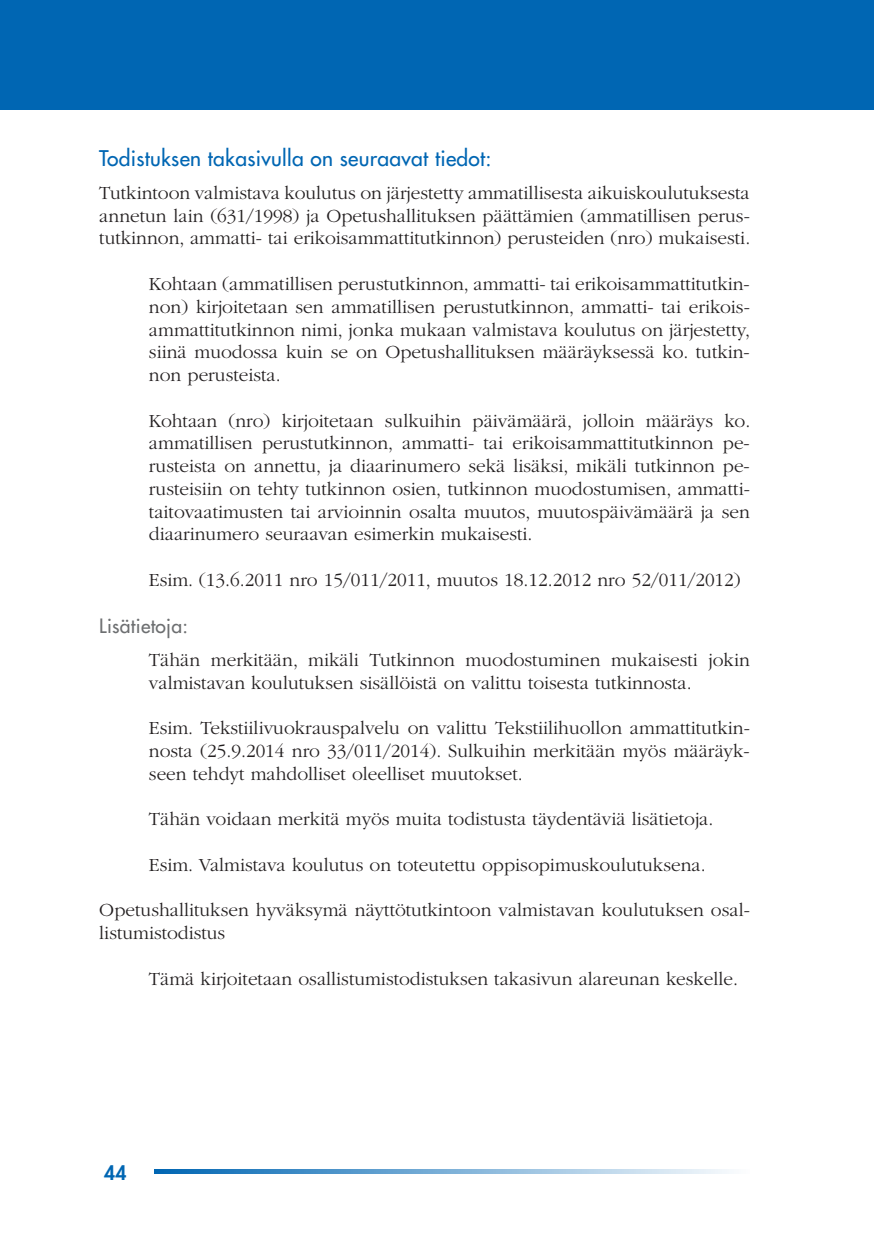
<style>
.page{position:relative;width:874px;height:1241px;background:#fff}
.page>*{position:absolute;margin:0;border:0;box-sizing:border-box;transform-origin:0 0}
.t1{font:500 21px "Futura Std";letter-spacing:.015em;color:#0066b3}
.t2{font:300 19.25px/22.8px "ITC Garamond Std";color:#231f20;text-align:justify}
.t3{font:500 19.25px "Futura Std";letter-spacing:.015em;color:#6d6f71}
.t4{font:800 19.25px "Futura Std";color:#0066b3}
</style>
<div class="page">
<div style="left:0;top:0;width:873px;height:109px;background:#0066b3"></div>
<svg style="left:154px;top:1169px;width:575px;height:5px;background:#79aed6"></svg>
<p class="t1" style="left:99px;top:145px;width:394px">Todistuksen takasivulla on seuraavat tiedot:</p>
<p class="t2" style="left:99px;top:182px;width:652px">Tutkintoon valmistava koulutus on järjestetty ammatillisesta aikuiskoulutuksesta annetun lain (631/1998) ja Opetushallituksen päättämien (ammatillisen perus&shy;tutkinnon, ammatti- tai erikoisammattitutkinnon) perusteiden (nro) mukaisesti.</p>
<p class="t2" style="left:149px;top:273px;width:602px">Kohtaan (ammatillisen perustutkinnon, ammatti- tai erikoisammattitutkin&shy;non) kirjoitetaan sen ammatillisen perustutkinnon, ammatti- tai erikois&shy;ammattitutkinnon nimi, jonka mukaan valmistava koulutus on järjestetty, siinä muodossa kuin se on Opetushallituksen määräyksessä ko. tutkin&shy;non perusteista.</p>
<p class="t2" style="left:149px;top:409px;width:602px">Kohtaan (nro) kirjoitetaan sulkuihin päivämäärä, jolloin määräys ko. ammatillisen perustutkinnon, ammatti- tai erikoisammattitutkinnon pe&shy;rusteista on annettu, ja diaarinumero sekä lisäksi, mikäli tutkinnon pe&shy;rusteisiin on tehty tutkinnon osien, tutkinnon muodostumisen, ammatti&shy;taitovaatimusten tai arvioinnin osalta muutos, muutospäivämäärä ja sen diaarinumero seuraavan esimerkin mukaisesti.</p>
<p class="t2" style="left:149px;top:568px;width:593px">Esim. (13.6.2011 nro 15/011/2011, muutos 18.12.2012 nro 52/011/2012)</p>
<p class="t3" style="left:99px;top:614px;width:90px">Lisätietoja:</p>
<p class="t2" style="left:149px;top:648px;width:602px">Tähän merkitään, mikäli Tutkinnon muodostuminen mukaisesti jokin valmistavan koulutuksen sisällöistä on valittu toisesta tutkinnosta.</p>
<p class="t2" style="left:149px;top:717px;width:602px">Esim. Tekstiilivuokrauspalvelu on valittu Tekstiilihuollon ammattitutkin&shy;nosta (25.9.2014 nro 33/011/2014). Sulkuihin merkitään myös määräyk&shy;seen tehdyt mahdolliset oleelliset muutokset.</p>
<p class="t2" style="left:149px;top:808px;width:565px">Tähän voidaan merkitä myös muita todistusta täydentäviä lisätietoja.</p>
<p class="t2" style="left:149px;top:853px;width:558px">Esim. Valmistava koulutus on toteutettu oppisopimuskoulutuksena.</p>
<p class="t2" style="left:99px;top:899px;width:651px">Opetushallituksen hyväksymä näyttötutkintoon valmistavan koulutuksen osal&shy;listumistodistus</p>
<p class="t2" style="left:149px;top:967px;width:590px">Tämä kirjoitetaan osallistumistodistuksen takasivun alareunan keskelle.</p>
<p class="t4" style="left:104px;top:1160px;width:24px">44</p>
</div>
